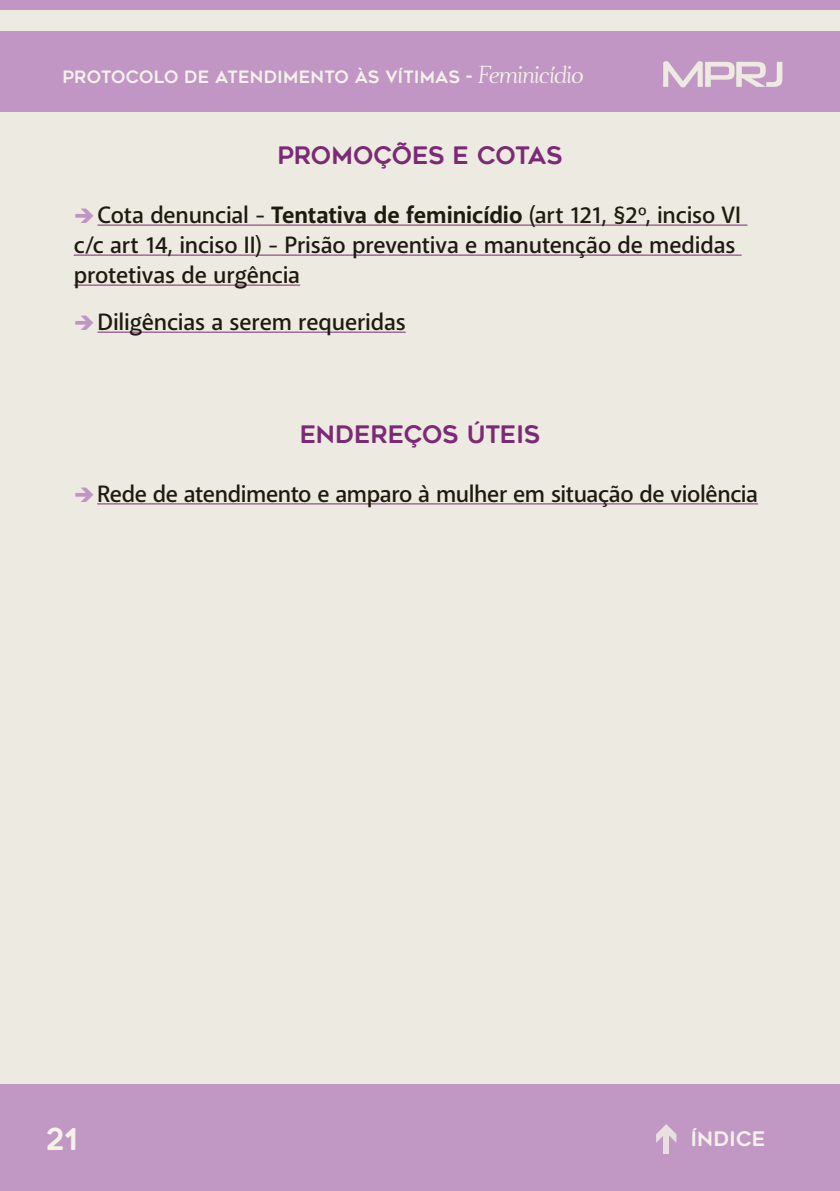
<style>
.page{position:relative;width:840px;height:1191px;background:#fff}
.page>*{position:absolute;margin:0;border:0;box-sizing:border-box;transform-origin:0 0}
.t1{font:30px "Geometos Rounded";color:#f3f1e8}
.t2{font:600 24px/30px "Akagi Pro";letter-spacing:-.01em;color:#1e1b0e}
.t3{font:24px "Geometos Rounded";letter-spacing:-.005em;color:#7c2a75}
.t4{font:20px "Geometos Rounded";letter-spacing:.005em;color:#f3f1e8}
.t5{font:17px "Geometos Rounded";letter-spacing:.01em;color:#f3f1e8}
.s1{font-family:"Ahellya";font-style:italic;font-size:22px}
.s2{font-weight:700}
</style>
<div class="page">
<div style="left:0;top:0;width:839px;height:1191px;background:#edeae1"></div>
<div style="left:0;top:31px;width:839px;height:80px;background:#c195c4"></div>
<div style="left:0;top:0;width:839px;height:9px;background:#c195c4"></div>
<div style="left:0;top:1084px;width:839px;height:107px;background:#c197c4"></div>
<svg style="left:663px;top:61px;width:119px;height:26px"></svg>
<div style="left:663px;top:1130px;width:6px;height:23px;background:#e9dfe0"></div>
<svg style="left:656px;top:1124px;width:20px;height:18px"></svg>
<hr style="left:97px;top:225px;width:650px;height:1px;background:#7c2a75">
<hr style="left:74px;top:255px;width:667px;height:1px;background:#7c2a75">
<hr style="left:74px;top:285px;width:226px;height:1px;background:#7c2a75">
<hr style="left:97px;top:332px;width:308px;height:1px;background:#7c2a75">
<hr style="left:97px;top:503px;width:660px;height:1px;background:#7c2a75">
<p class="t5" style="left:62px;top:67px;width:522px">PROTOCOLO DE ATENDIMENTO ÀS VÍTIMAS - <span class="s1">Feminicídio</span></p>
<p class="t3" style="left:277px;top:142px;width:286px">PROMOÇÕES E COTAS</p>
<p class="t2" style="left:74px;top:200px;width:668px;text-indent:24px">Cota denuncial - <span class="s2">Tentativa de feminicídio</span> (art 121, §2º, inciso VI c/c art 14, inciso II) - Prisão preventiva e manutenção de medidas protetivas de urgência</p>
<p class="t2" style="left:97px;top:307px;width:309px">Diligências a serem requeridas</p>
<p class="t3" style="left:299px;top:421px;width:242px">ENDEREÇOS ÚTEIS</p>
<p class="t2" style="left:97px;top:479px;width:662px">Rede de atendimento e amparo à mulher em situação de violência</p>
<p class="t1" style="left:46px;top:1122px;width:34px">21</p>
<p class="t4" style="left:690px;top:1127px;width:77px">ÍNDICE</p>
</div>
